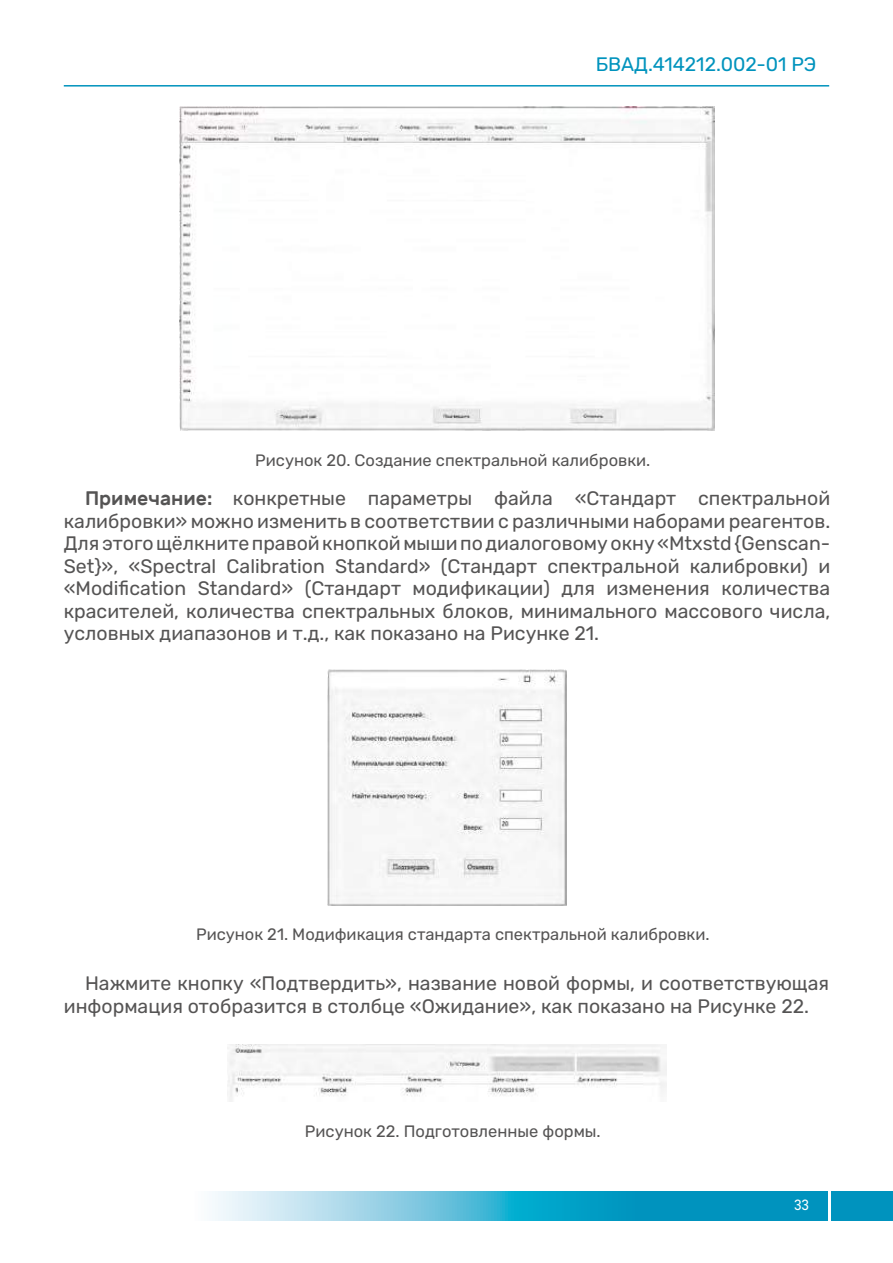
<style>
.page{position:relative;width:893px;height:1263px;background:#fff}
.page>*{position:absolute;margin:0;border:0;box-sizing:border-box;transform-origin:0 0}
.t1{font:19.5px/22.5px "Rubik";color:#555454;text-align:justify}
.t2{font:19.5px "Rubik";color:#0093bd}
.t3{font:16.5px "Rubik";color:#555454}
.t4{font:15px "DIN2014";color:#fff}
.s1{font-weight:500}
</style>
<div class="page">
<svg style="left:212px;top:1191px;width:681px;height:30px;background:#44b2d2"></svg>
<hr style="left:828px;top:1174px;width:2px;height:75px;background:#fff">
<hr style="left:64px;top:85px;width:765px;height:2px;background:#0093bd">
<img style="left:180px;top:107px;width:534px;height:324px">
<img style="left:328px;top:670px;width:238px;height:235px">
<img style="left:228px;top:1044px;width:438px;height:57px">
<p class="t2" style="left:596px;top:54px;width:222px">БВАД.414212.002-01 РЭ</p>
<p class="t3" style="left:255px;top:451px;width:397px">Рисунок 20. Создание спектральной калибровки.</p>
<p class="t1" style="left:64px;top:487px;width:768px;text-indent:21px"><span class="s1">Примечание:</span> конкретные параметры файла «Стандарт спектральной калибровки» можно изменить в соответствии с различными наборами реагентов.<br>Для этого щёлкните правой кнопкой мыши по диалоговому окну «Mtxstd {Genscan-Set}», «Spectral Calibration Standard» (Стандарт спектральной калибровки) и «Modification Standard» (Стандарт модификации) для изменения количества красителей, количества спектральных блоков, минимального массового числа, условных диапазонов и т.д., как показано на Рисунке 21.</p>
<p class="t3" style="left:196px;top:925px;width:515px">Рисунок 21. Модификация стандарта спектральной калибровки.</p>
<p class="t1" style="left:64px;top:973px;width:767px;text-indent:21px">Нажмите кнопку «Подтвердить», название новой формы, и соответствующая информация отобразится в столбце «Ожидание», как показано на Рисунке 22.</p>
<p class="t3" style="left:305px;top:1122px;width:297px">Рисунок 22. Подготовленные формы.</p>
<p class="t4" style="left:794px;top:1196px;width:16px">33</p>
</div>
